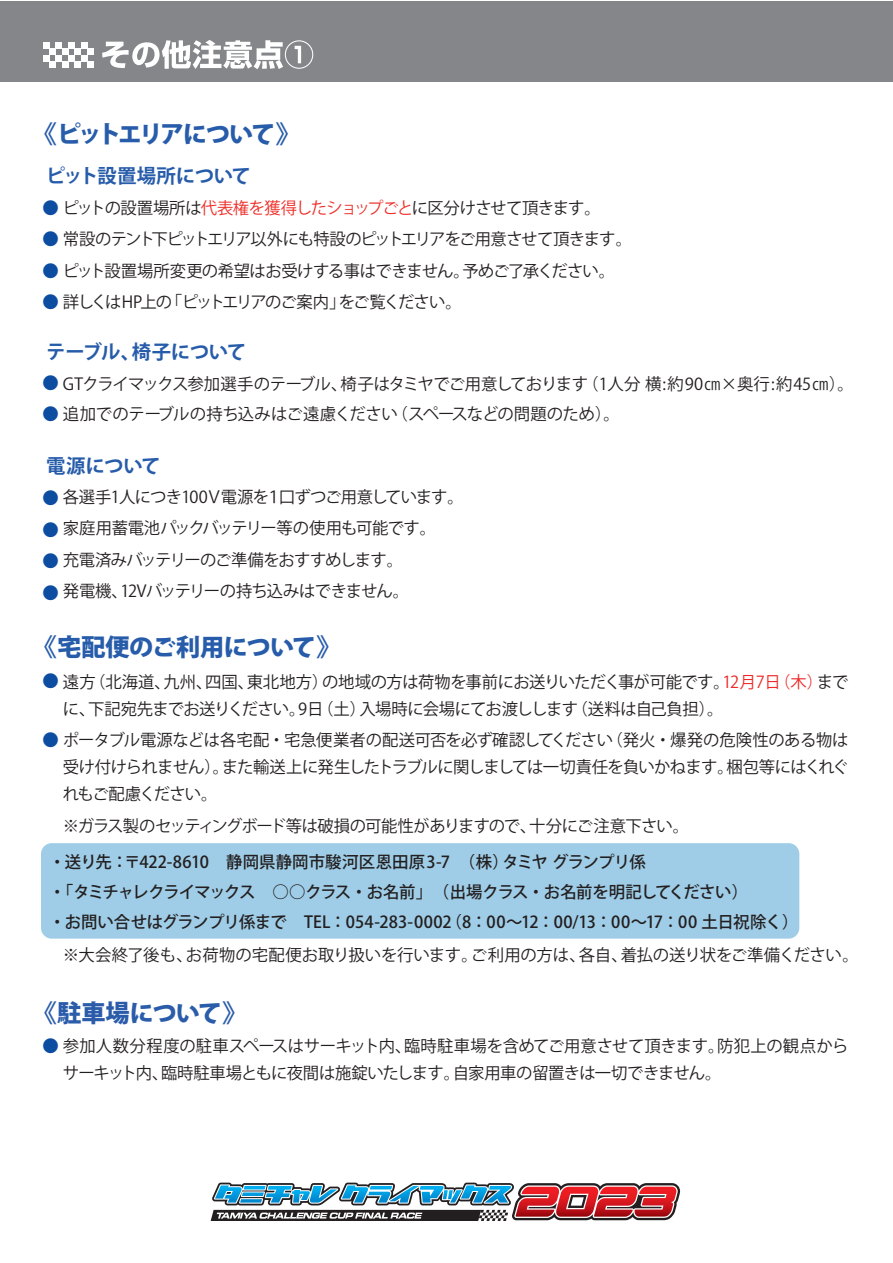
<style>
.page{position:relative;width:893px;height:1263px;background:#fff}
.page>*{position:absolute;margin:0;border:0;box-sizing:border-box;transform-origin:0 0}
.t1{font:800 24.3px "Koz Go Pr 6 N";letter-spacing:-.03em;color:#275caa}
.t2{font:800 24.3px "Koz Go Pr 6 N";letter-spacing:-.12em;color:#275caa}
.t3{font:800 24.3px "Koz Go Pr 6 N";letter-spacing:-.025em;color:#2a5caa}
.t4{font:700 19.5px "Koz Go Pr 6 N";letter-spacing:-.015em;color:#275caa}
.t5{font:16.5px/27px "Koz Go Pr 6 N";letter-spacing:-.04em;color:#231f20}
.t6{font:500 16.5px/30px "Koz Go Pr 6 N";letter-spacing:-.03em;color:#231f20}
.t7{font:16.5px/27px "Koz Go Pr 6 N";letter-spacing:-.02em;color:#231f20}
.t8{font:16.5px "Koz Go Pr 6 N";letter-spacing:-.01em;color:#231f20}
.t9{font:16.5px "Koz Go Pr 6 N";letter-spacing:-.075em;color:#231f20}
.t10{font:16.5px "Koz Go Pr 6 N";letter-spacing:-.11em;color:#231f20}
.s1{color:#0d4da1}
.s2{color:#ee2d28}
.s3{color:#ee2928}
</style>
<div class="page">
<div style="left:0;top:1px;width:893px;height:81px;background:#858689"></div>
<svg style="left:211px;top:1182px;width:469px;height:39px"></svg>
<svg style="left:102px;top:40px;width:211px;height:29px"></svg>
<div style="left:43px;top:42px;width:6px;height:7px;background:#fff"></div>
<div style="left:56px;top:42px;width:6px;height:7px;background:#fff"></div>
<div style="left:68px;top:42px;width:7px;height:7px;background:#fff"></div>
<div style="left:81px;top:42px;width:6px;height:7px;background:#fff"></div>
<div style="left:49px;top:49px;width:7px;height:6px;background:#fff"></div>
<div style="left:87px;top:49px;width:7px;height:6px;background:#fff"></div>
<svg style="left:43px;top:55px;width:6px;height:6px"></svg>
<div style="left:68px;top:55px;width:7px;height:6px;background:#fff"></div>
<div style="left:49px;top:61px;width:7px;height:6px;background:#fff"></div>
<svg style="left:56px;top:49px;width:12px;height:18px"></svg>
<svg style="left:75px;top:49px;width:12px;height:18px"></svg>
<div style="left:87px;top:61px;width:7px;height:6px;background:#fff"></div>
<div style="left:41px;top:843px;width:758px;height:96px;background:#9fcde7;border-radius:11px"></div>
<h1 class="t2" style="left:33px;top:120px;width:268px">《ピットエリアについて》</h1>
<p class="t4" style="left:46px;top:165px;width:206px">ピット設置場所について</p>
<p class="t5" style="left:43px;top:194px;width:560px"><span class="s1">●</span> ピットの設置場所は<span class="s2">代表権を獲得したショップごと</span>に区分けさせて頂きます。</p>
<p class="t9" style="left:43px;top:230px;width:591px"><span class="s1">●</span> 常設のテント下ピットエリア以外にも特設のピットエリアをご用意させて頂きます。</p>
<p class="t5" style="left:43px;top:257px;width:574px"><span class="s1">●</span> ピット設置場所変更の希望はお受けする事はできません。予めご了承ください。</p>
<p class="t10" style="left:43px;top:293px;width:421px"><span class="s1">●</span> 詳しくはHP上の「ピットエリアのご案内」をご覧ください。</p>
<p class="t4" style="left:46px;top:341px;width:201px">テーブル、椅子について</p>
<p class="t5" style="left:43px;top:370px;width:813px"><span class="s1">●</span> GTクライマックス参加選手のテーブル、椅子はタミヤでご用意しております（1人分 横:約90㎝×奥行:約45㎝）。</p>
<p class="t5" style="left:43px;top:400px;width:579px"><span class="s1">●</span> 追加でのテーブルの持ち込みはご遠慮ください（スペースなどの問題のため）。</p>
<p class="t4" style="left:46px;top:455px;width:116px">電源について</p>
<p class="t5" style="left:43px;top:484px;width:423px"><span class="s1">●</span> 各選手1人につき100Ⅴ電源を１口ずつご用意しています。</p>
<p class="t5" style="left:43px;top:515px;width:395px"><span class="s1">●</span> 家庭用蓄電池パックバッテリー等の使用も可能です。</p>
<p class="t5" style="left:43px;top:547px;width:362px"><span class="s1">●</span> 充電済みバッテリーのご準備をおすすめします。</p>
<p class="t5" style="left:43px;top:578px;width:368px"><span class="s1">●</span> 発電機、12Vバッテリーの持ち込みはできません。</p>
<h1 class="t1" style="left:33px;top:633px;width:309px">《宅配便のご利用について》</h1>
<p class="t5" style="left:63px;top:669px;width:787px;text-indent:-20px"><span class="s1">●</span> 遠方（北海道、九州、四国、東北地方）の地域の方は荷物を事前にお送りいただく事が可能です。<span class="s3">12月7日（木）</span>までに、下記宛先までお送りください。9日（土）入場時に会場にてお渡しします（送料は自己負担）。</p>
<p class="t5" style="left:63px;top:727px;width:787px;text-align:justify;text-indent:-20px"><span class="s1">●</span> ポータブル電源などは各宅配・宅急便業者の配送可否を必ず確認してください（発火・爆発の危険性のある物は受け付けられません）。また輸送上に発生したトラブルに関しましては一切責任を負いかねます。梱包等にはくれぐれもご配慮ください。</p>
<p class="t5" style="left:63px;top:813px;width:628px">※ガラス製のセッティングボード等は破損の可能性がありますので、十分にご注意下さい。</p>
<p class="t6" style="left:49px;top:847px;width:751px">・送り先：〒422-8610　静岡県静岡市駿河区恩田原3-7　（株）タミヤ グランプリ係<br>・「タミチャレクライマックス　○○クラス・お名前」　（出場クラス・お名前を明記してください）<br>・お問い合せはグランプリ係まで　TEL：054-283-0002（8：00～12：00/13：00～17：00 土日祝除く）</p>
<p class="t8" style="left:63px;top:946px;width:797px">※大会終了後も、お荷物の宅配便お取り扱いを行います。ご利用の方は、各自、着払の送り状をご準備ください。</p>
<h1 class="t3" style="left:33px;top:999px;width:215px">《駐車場について》</h1>
<p class="t7" style="left:63px;top:1033px;width:787px;text-indent:-20px"><span class="s1">●</span> 参加人数分程度の駐車スペースはサーキット内、臨時駐車場を含めてご用意させて頂きます。防犯上の観点からサーキット内、臨時駐車場ともに夜間は施錠いたします。自家用車の留置きは一切できません。</p>
</div>
